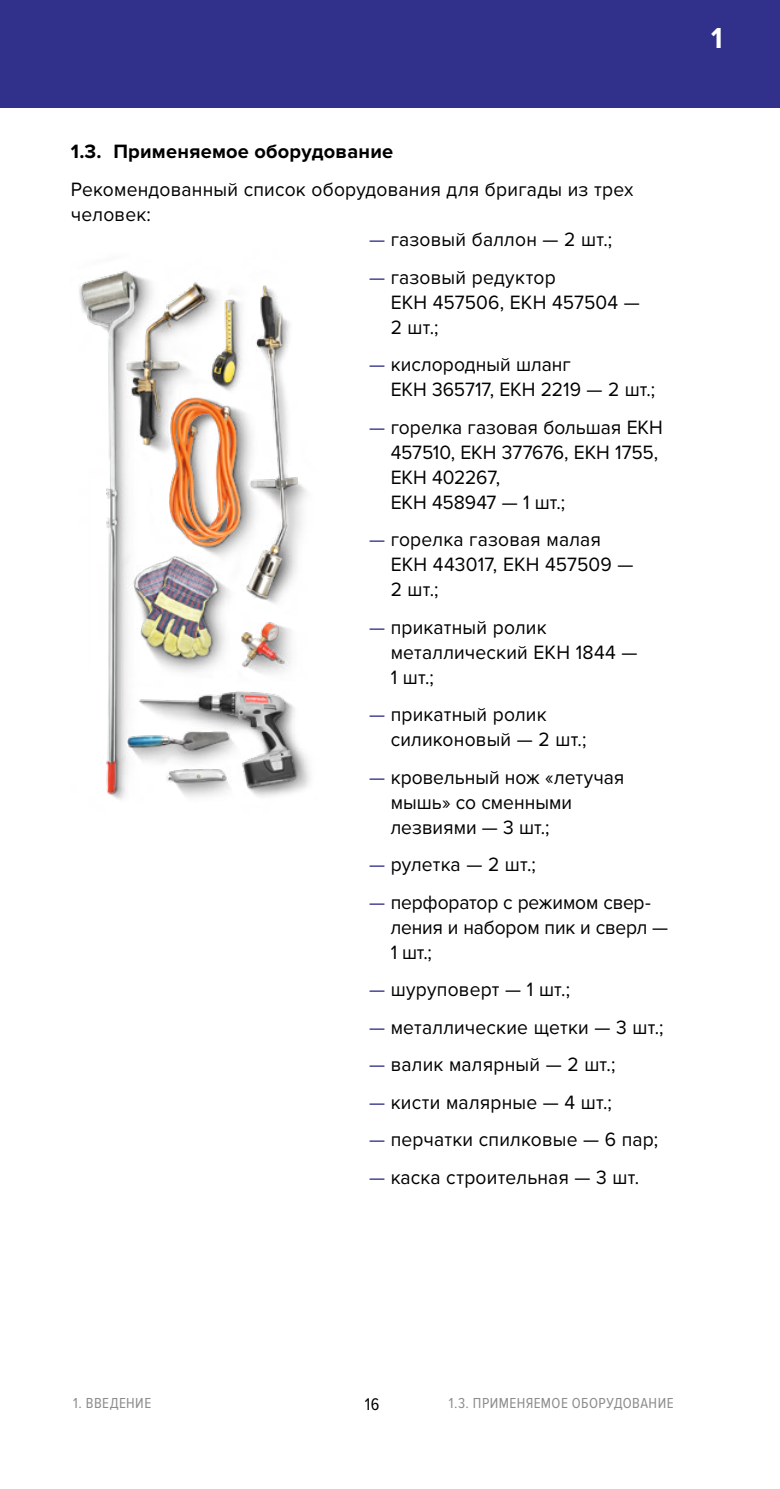
<style>
.page{position:relative;width:780px;height:1489px;background:#fff}
.page>*{position:absolute;margin:0;border:0;box-sizing:border-box;transform-origin:0 0}
.t1{font:700 30px "Proxima Nova Cond";color:#fff}
.t2{font:20px/25px "Proxima Nova";letter-spacing:.005em;color:#000;scale:.96 1}
.t3{font:700 20px "Proxima Nova";letter-spacing:.01em;color:#000}
.t4{font:17.5px "Proxima Nova Cond";color:#000}
.t5{font:15px "Proxima Nova Cond";letter-spacing:.03em;color:#8d8d8d}
.s1{color:#31318c}
</style>
<div class="page">
<div style="left:0;top:0;width:780px;height:108px;background:#31318c"></div>
<img style="left:79px;top:270px;width:232px;height:530px">
<p class="t3" style="left:71px;top:140px;width:324px">1.3. Применяемое оборудование</p>
<p class="t2" style="left:71px;top:177px;width:587px">Рекомендованный список оборудования для бригады из трех человек:</p>
<p class="t2" style="left:369px;top:227px;width:255px"><span class="s1">—</span> газовый баллон — 2 шт.;</p>
<p class="t2" style="left:390px;top:265px;width:261px;text-indent:-22px"><span class="s1">—</span> газовый редуктор<br>ЕКН 457506, ЕКН 457504 —<br>2 шт.;</p>
<p class="t2" style="left:390px;top:352px;width:277px;text-indent:-22px"><span class="s1">—</span> кислородный шланг<br>ЕКН 365717, ЕКН 2219 — 2 шт.;</p>
<p class="t2" style="left:390px;top:415px;width:285px;text-indent:-22px"><span class="s1">—</span> горелка газовая большая ЕКН<br>457510, ЕКН 377676, ЕКН 1755,<br>ЕКН 402267,<br>ЕКН 458947 — 1 шт.;</p>
<p class="t2" style="left:390px;top:527px;width:254px;text-indent:-22px"><span class="s1">—</span> горелка газовая малая<br>ЕКН 443017, ЕКН 457509 —<br>2 шт.;</p>
<p class="t2" style="left:390px;top:615px;width:259px;text-indent:-22px"><span class="s1">—</span> прикатный ролик металлический ЕКН 1844 —<br>1 шт.;</p>
<p class="t2" style="left:390px;top:702px;width:205px;text-indent:-22px"><span class="s1">—</span> прикатный ролик силиконовый — 2 шт.;</p>
<p class="t2" style="left:390px;top:765px;width:245px;text-indent:-22px"><span class="s1">—</span> кровельный нож «летучая мышь» со сменными лезвиями — 3 шт.;</p>
<p class="t2" style="left:369px;top:852px;width:175px"><span class="s1">—</span> рулетка — 2 шт.;</p>
<p class="t2" style="left:390px;top:890px;width:290px;text-indent:-22px"><span class="s1">—</span> перфоратор с режимом свер&shy;ления и набором пик и сверл —<br>1 шт.;</p>
<p class="t2" style="left:369px;top:977px;width:211px"><span class="s1">—</span> шуруповерт — 1 шт.;</p>
<p class="t2" style="left:369px;top:1015px;width:308px"><span class="s1">—</span> металлические щетки — 3 шт.;</p>
<p class="t2" style="left:369px;top:1052px;width:258px"><span class="s1">—</span> валик малярный — 2 шт.;</p>
<p class="t2" style="left:369px;top:1090px;width:254px"><span class="s1">—</span> кисти малярные — 4 шт.;</p>
<p class="t2" style="left:369px;top:1127px;width:302px"><span class="s1">—</span> перчатки спилковые — 6 пар;</p>
<p class="t2" style="left:369px;top:1165px;width:283px"><span class="s1">—</span> каска строительная — 3 шт.</p>
<h1 class="t1" style="left:711px;top:21px;width:13px">1</h1>
<p class="t5" style="left:73px;top:1394px;width:79px">1. ВВЕДЕНИЕ</p>
<p class="t4" style="left:365px;top:1394px;width:16px">16</p>
<p class="t5" style="left:449px;top:1394px;width:226px">1.3. ПРИМЕНЯЕМОЕ ОБОРУДОВАНИЕ</p>
</div>
